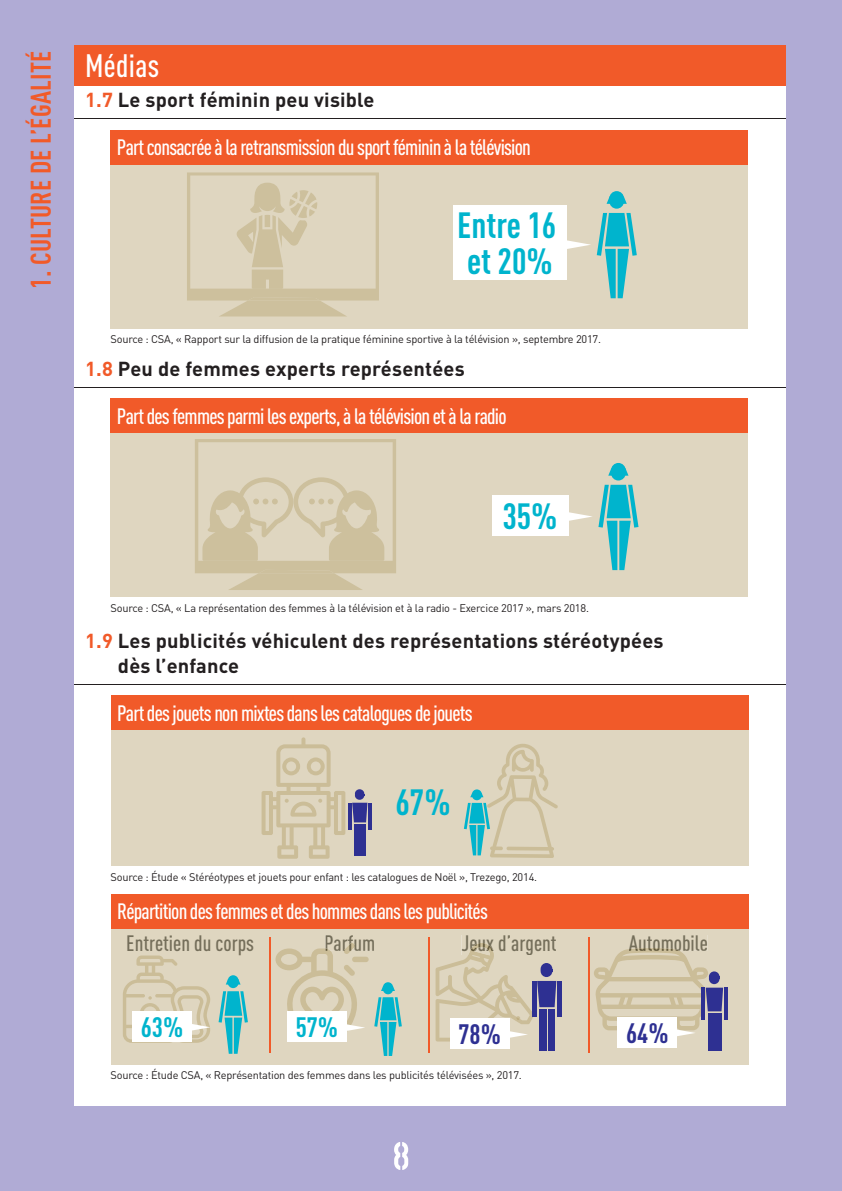
<style>
.page{position:relative;width:842px;height:1191px;background:#b0abd5}
.page>*{position:absolute;margin:0;border:0;box-sizing:border-box;transform-origin:0 0}
.t1{font:700 36px/36px "DIN Cond";color:#00b4cd}
.t2{font:500 32px "DIN Cond";letter-spacing:.01em;color:#fff}
.t3{font:700 28px "DIN Cond";letter-spacing:.01em;color:#f15a29}
.t4{font:700 27.8px "DIN Cond";color:#00b4cd}
.t5{font:700 27.8px "DIN Cond";color:#2e3092}
.t6{font:500 22px "DIN Cond";letter-spacing:-.035em;color:#fff}
.t7{font:500 22px "DIN Cond";color:#746e5a}
.t8{font:500 22px "DIN Cond";color:#60573b}
.t9{font:700 20px/25px "DIN";letter-spacing:.01em;color:#231f20}
.t10{font:11px "DIN";letter-spacing:-.02em;color:#231f20}
.s1{color:#f15a29}
.s2{color:#60573b}
.s3{color:#746e5a}
</style>
<div class="page">
<div style="left:74px;top:45px;width:711px;height:1061px;background:#fff"></div>
<hr style="left:74px;top:387px;width:711px;height:1px;background:#231f20">
<hr style="left:74px;top:684px;width:711px;height:1px;background:#231f20">
<div style="left:74px;top:45px;width:711px;height:40px;background:#f15a29"></div>
<hr style="left:74px;top:119px;width:711px;height:1px;background:#231f20">
<div style="left:110px;top:130px;width:638px;height:198px;background:#dfd6c0"></div>
<svg style="left:567px;top:240px;width:24px;height:9px"></svg>
<div style="left:453px;top:206px;width:114px;height:74px;background:#fff"></div>
<svg style="left:609px;top:191px;width:15px;height:15px"></svg>
<div style="left:609px;top:194px;width:15px;height:15px;background:#00b4cd;border-radius:50%"></div>
<svg style="left:597px;top:213px;width:40px;height:85px"></svg>
<svg style="left:607px;top:196px;width:4px;height:8px"></svg>
<svg style="left:622px;top:196px;width:5px;height:8px"></svg>
<div style="left:110px;top:130px;width:638px;height:34px;background:#f15a29"></div>
<svg style="left:187px;top:172px;width:192px;height:144px"></svg>
<div style="left:110px;top:399px;width:638px;height:198px;background:#dfd6c0"></div>
<div style="left:492px;top:495px;width:76px;height:40px;background:#fff"></div>
<svg style="left:611px;top:463px;width:15px;height:14px"></svg>
<div style="left:611px;top:466px;width:15px;height:14px;background:#00b4cd;border-radius:50%"></div>
<svg style="left:558px;top:485px;width:80px;height:85px"></svg>
<svg style="left:608px;top:468px;width:5px;height:7px"></svg>
<div style="left:110px;top:399px;width:638px;height:34px;background:#f15a29"></div>
<svg style="left:195px;top:439px;width:201px;height:151px"></svg>
<div style="left:111px;top:894px;width:637px;height:170px;background:#dfd6c0"></div>
<div style="left:111px;top:695px;width:637px;height:170px;background:#dfd6c0"></div>
<svg style="left:123px;top:955px;width:87px;height:87px"></svg>
<div style="left:133px;top:1010px;width:59px;height:31px;background:#fff"></div>
<div style="left:111px;top:695px;width:637px;height:35px;background:#f15a29"></div>
<div style="left:111px;top:894px;width:637px;height:34px;background:#f15a29"></div>
<svg style="left:228px;top:975px;width:11px;height:11px"></svg>
<div style="left:228px;top:977px;width:11px;height:11px;background:#00b4cd;border-radius:50%"></div>
<svg style="left:219px;top:991px;width:29px;height:62px"></svg>
<div style="left:450px;top:1018px;width:59px;height:31px;background:#fff"></div>
<svg style="left:352px;top:802px;width:15px;height:20px"></svg>
<svg style="left:355px;top:789px;width:9px;height:9px"></svg>
<div style="left:355px;top:791px;width:9px;height:8px;background:#2e3092;border-radius:50%"></div>
<div style="left:354px;top:824px;width:6px;height:31px;background:#2e3092"></div>
<div style="left:361px;top:824px;width:5px;height:31px;background:#2e3092"></div>
<hr style="left:348px;top:802px;width:4px;height:27px;background:#2e3092">
<hr style="left:368px;top:802px;width:3px;height:27px;background:#2e3092">
<div style="left:539px;top:1009px;width:7px;height:41px;background:#2e3092"></div>
<div style="left:548px;top:1009px;width:7px;height:41px;background:#2e3092"></div>
<hr style="left:557px;top:981px;width:4px;height:35px;background:#2e3092">
<div style="left:618px;top:1016px;width:59px;height:31px;background:#fff"></div>
<div style="left:708px;top:1013px;width:6px;height:37px;background:#2e3092"></div>
<div style="left:715px;top:1013px;width:7px;height:37px;background:#2e3092"></div>
<hr style="left:724px;top:987px;width:3px;height:32px;background:#2e3092">
<svg style="left:464px;top:744px;width:94px;height:114px"></svg>
<svg style="left:436px;top:935px;width:120px;height:106px"></svg>
<svg style="left:594px;top:935px;width:129px;height:102px"></svg>
<hr style="left:269px;top:937px;width:1px;height:115px;background:#f15a29">
<hr style="left:429px;top:937px;width:1px;height:115px;background:#f15a29">
<hr style="left:588px;top:937px;width:1px;height:115px;background:#f15a29">
<svg style="left:275px;top:935px;width:127px;height:121px"></svg>
<svg style="left:262px;top:737px;width:83px;height:121px"></svg>
<svg style="left:394px;top:1142px;width:14px;height:28px"></svg>
<h3 class="t3" style="left:31px;top:289px;width:239px;rotate:-90deg">1. CULTURE DE L’ÉGALITÉ</h3>
<h2 class="t2" style="left:85px;top:54px;width:76px">Médias</h2>
<h3 class="t9" style="left:85px;top:90px;width:291px"><span class="s1">1.7</span> Le sport féminin peu visible</h3>
<h3 class="t6" style="left:117px;top:139px;width:415px">Part consacrée à la retransmission du sport féminin à la télévision</h3>
<h1 class="t1" style="left:457px;top:212px;width:101px">Entre 16 et 20%</h1>
<p class="t10" style="left:111px;top:335px;width:492px">Source : CSA, « Rapport sur la diffusion de la pratique féminine sportive à la télévision », septembre 2017.</p>
<h3 class="t9" style="left:85px;top:359px;width:381px"><span class="s1">1.8</span> Peu de femmes experts représentées</h3>
<h3 class="t6" style="left:117px;top:408px;width:391px">Part des femmes parmi les experts, à la télévision et à la radio</h3>
<h1 class="t1" style="left:502px;top:502px;width:57px">35%</h1>
<p class="t10" style="left:111px;top:604px;width:480px">Source : CSA, « La représentation des femmes à la télévision et à la radio - Exercice 2017 », mars 2018.</p>
<h3 class="t9" style="left:118px;top:630px;width:547px;text-indent:-33px"><span class="s1">1.9</span> Les publicités véhiculent des représentations stéréotypées dès l’enfance</h3>
<h3 class="t6" style="left:117px;top:705px;width:357px">Part des jouets non mixtes dans les catalogues de jouets</h3>
<h1 class="t1" style="left:395px;top:788px;width:57px">67%</h1>
<p class="t10" style="left:111px;top:872px;width:428px">Source : Étude « Stéréotypes et jouets pour enfant : les catalogues de Noël », Trezego, 2014.</p>
<h3 class="t6" style="left:117px;top:903px;width:372px">Répartition des femmes et des hommes dans les publicités</h3>
<h3 class="t7" style="left:126px;top:935px;width:129px">Entretien du corps</h3>
<h3 class="t7" style="left:324px;top:935px;width:53px">Parfum</h3>
<h3 class="t7" style="left:461px;top:935px;width:97px">J<span class="s2">eux</span> d’argent</h3>
<h3 class="t8" style="left:629px;top:935px;width:81px">Automo<span class="s3">bile</span></h3>
<h3 class="t4" style="left:141px;top:1017px;width:44px">63%</h3>
<h3 class="t4" style="left:296px;top:1017px;width:44px">57%</h3>
<h3 class="t5" style="left:458px;top:1024px;width:44px">78%</h3>
<h3 class="t5" style="left:626px;top:1022px;width:44px">64%</h3>
<p class="t10" style="left:111px;top:1071px;width:413px">Source : Étude CSA, « Représentation des femmes dans les publicités télévisées », 2017.</p>
</div>
